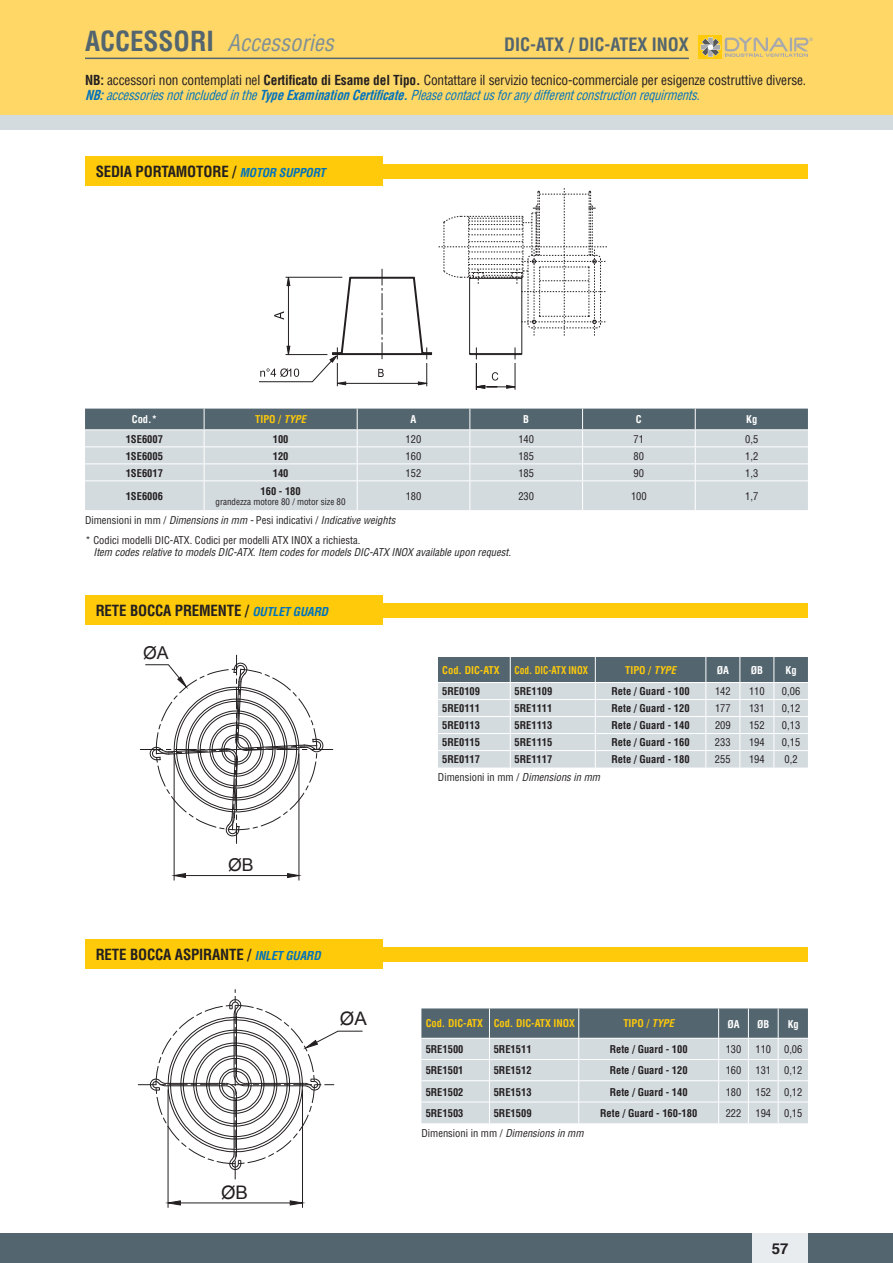
<style>
.page{position:relative;width:893px;height:1263px;background:#fff}
.page>*{position:absolute;margin:0;border:0;box-sizing:border-box;transform-origin:0 0}
.t1{font:italic condensed 22.5px "Helvetica LT Std";color:#7e8f98}
.t2{font:18.6px "Arial";color:#231f20}
.t3{font:700 condensed 18px "Helvetica";color:#53656e}
.t4{font:17.7px "Arial";color:#231f20}
.t5{font:700 condensed 15px "Helvetica";letter-spacing:-.01em;color:#231f20}
.t6{font:700 15px "Helvetica";color:#231f20}
.t7{font:condensed 13.5px/15px "Helvetica";letter-spacing:-.01em;color:#231f20}
.t8{font:700 condensed 10.5px "Helvetica";color:#231f20}
.t9{font:condensed 10.5px "Helvetica";color:#231f20}
.t10{font:italic condensed 10.5px "Helvetica LT Std";color:#231f20}
.t11{font:700 condensed 10.5px "Helvetica";color:#feca0a}
.t12{font:700 condensed 10.5px "Helvetica";color:#fff}
.t13{font:700 condensed 10.5px "Helvetica";color:#feca0a;scale:.9 1}
.t14{font:condensed 9px "Helvetica";color:#231f20}
.s1{font-family:"Helvetica";font-weight:700;font-style:normal;font-size:27px;color:#53656e}
.s2{font-weight:700}
.s3{font-weight:700;font-style:italic;color:#0072bc}
.s4{font-style:italic;color:#0072bc}
.s5{font-style:italic;font-size:12px;color:#0072bc}
.s6{font-style:italic}
.s7{font-family:"Helvetica";font-style:normal}
.s8{font-family:"Helvetica LT Std";font-style:italic}
</style>
<div class="page">
<div style="left:0;top:0;width:893px;height:115px;background:#fed767"></div>
<div style="left:699px;top:35px;width:23px;height:24px;background:#feca0a"></div>
<svg style="left:701px;top:37px;width:112px;height:20px"></svg>
<hr style="left:85px;top:58px;width:604px;height:1px;background:#53656e">
<div style="left:0;top:1233px;width:893px;height:30px;background:#53656e"></div>
<div style="left:753px;top:1233px;width:55px;height:30px;background:#e9ecef"></div>
<div style="left:0;top:115px;width:893px;height:15px;background:#d4dbdf"></div>
<svg style="left:259px;top:188px;width:348px;height:202px"></svg>
<svg style="left:85px;top:409px;width:723px;height:101px;background:#bcc4c9"></svg>
<svg style="left:438px;top:657px;width:370px;height:110px;background:#b8c1c6"></svg>
<svg style="left:421px;top:1008px;width:387px;height:115px;background:#b5bfc4"></svg>
<div style="left:108px;top:164px;width:700px;height:15px;background:#feca0a"></div>
<div style="left:85px;top:156px;width:298px;height:30px;background:#feca0a"></div>
<div style="left:108px;top:603px;width:700px;height:15px;background:#feca0a"></div>
<div style="left:85px;top:595px;width:298px;height:30px;background:#feca0a"></div>
<div style="left:108px;top:947px;width:700px;height:15px;background:#feca0a"></div>
<div style="left:85px;top:939px;width:298px;height:30px;background:#feca0a"></div>
<hr style="left:174px;top:754px;width:1px;height:126px;background:#231f20">
<hr style="left:299px;top:754px;width:1px;height:126px;background:#231f20">
<hr style="left:185px;top:875px;width:103px;height:1px;background:#231f20">
<svg style="left:171px;top:873px;width:15px;height:5px"></svg>
<svg style="left:287px;top:873px;width:15px;height:5px"></svg>
<svg style="left:140px;top:655px;width:193px;height:188px"></svg>
<svg style="left:138px;top:989px;width:225px;height:190px"></svg>
<hr style="left:168px;top:1089px;width:1px;height:119px;background:#231f20">
<hr style="left:302px;top:1089px;width:1px;height:119px;background:#231f20">
<hr style="left:180px;top:1202px;width:110px;height:1px;background:#231f20">
<svg style="left:165px;top:1200px;width:16px;height:6px"></svg>
<svg style="left:289px;top:1200px;width:17px;height:6px"></svg>
<h1 class="t1" style="left:85px;top:28px;width:250px"><span class="s1">ACCESSORI</span> Accessories</h1>
<h3 class="t3" style="left:504px;top:33px;width:186px">DIC-ATX / DIC-ATEX INOX</h3>
<p class="t7" style="left:85px;top:72px;width:723px"><span class="s2">NB:</span> accessori non contemplati nel <span class="s2">Certificato di Esame del Tipo.</span> Contattare il servizio tecnico-commerciale per esigenze costruttive diverse.<br><span class="s3">NB:</span><span class="s4">accessoriesnotincludedinthe</span><span class="s3">TypeExaminationCertificate.</span><span class="s4">Pleasecontactusforanydifferentconstructionrequirments.</span></p>
<h3 class="t5" style="left:96px;top:162px;width:231px">SEDIA PORTAMOTORE / <span class="s5">MOTOR SUPPORT</span></h3>
<p class="t12" style="left:132px;top:413px;width:27px">Cod.*</p>
<p class="t11" style="left:255px;top:413px;width:52px">TIPO / <span class="s6">TYPE</span></p>
<p class="t12" style="left:411px;top:413px;width:7px">A</p>
<p class="t12" style="left:523px;top:413px;width:7px">B</p>
<p class="t12" style="left:636px;top:413px;width:7px">C</p>
<p class="t12" style="left:746px;top:413px;width:13px">Kg</p>
<p class="t8" style="left:126px;top:432px;width:39px">1SE6007</p>
<p class="t8" style="left:273px;top:432px;width:17px">100</p>
<p class="t9" style="left:406px;top:432px;width:17px">120</p>
<p class="t9" style="left:518px;top:432px;width:17px">140</p>
<p class="t9" style="left:634px;top:432px;width:12px">71</p>
<p class="t9" style="left:745px;top:432px;width:15px">0,5</p>
<p class="t8" style="left:126px;top:449px;width:39px">1SE6005</p>
<p class="t8" style="left:273px;top:449px;width:17px">120</p>
<p class="t9" style="left:406px;top:449px;width:17px">160</p>
<p class="t9" style="left:518px;top:449px;width:17px">185</p>
<p class="t9" style="left:634px;top:449px;width:12px">80</p>
<p class="t9" style="left:745px;top:449px;width:15px">1,2</p>
<p class="t8" style="left:126px;top:466px;width:39px">1SE6017</p>
<p class="t8" style="left:273px;top:466px;width:17px">140</p>
<p class="t9" style="left:406px;top:466px;width:17px">152</p>
<p class="t9" style="left:518px;top:466px;width:17px">185</p>
<p class="t9" style="left:634px;top:466px;width:12px">90</p>
<p class="t9" style="left:745px;top:466px;width:15px">1,3</p>
<p class="t8" style="left:126px;top:489px;width:39px">1SE6006</p>
<p class="t8" style="left:261px;top:484px;width:42px">160 - 180</p>
<p class="t14" style="left:216px;top:496px;width:131px">grandezza motore 80 / motor size 80</p>
<p class="t9" style="left:406px;top:490px;width:17px">180</p>
<p class="t9" style="left:518px;top:490px;width:17px">230</p>
<p class="t9" style="left:631px;top:490px;width:17px">100</p>
<p class="t9" style="left:745px;top:490px;width:15px">1,7</p>
<p class="t10" style="left:85px;top:513px;width:312px"><span class="s7">Dimensioni in mm /</span> Dimensions in mm - <span class="s7">Pesi indicativi /</span> Indicative weights</p>
<p class="t9" style="left:86px;top:534px;width:276px">* Codici modelli DIC-ATX. Codici per modelli ATX INOX a richiesta.</p>
<p class="t10" style="left:93px;top:546px;width:419px">Item codes relative to models DIC-ATX. Item codes for models DIC-ATX INOX available upon request.</p>
<h3 class="t5" style="left:96px;top:601px;width:234px">RETE BOCCA PREMENTE / <span class="s5">OUTLET GUARD</span></h3>
<h3 class="t4" style="left:143px;top:641px;width:27px">ØA</h3>
<h3 class="t4" style="left:228px;top:853px;width:27px">ØB</h3>
<h3 class="t5" style="left:96px;top:945px;width:226px">RETE BOCCA ASPIRANTE / <span class="s5">INLET GUARD</span></h3>
<h2 class="t2" style="left:340px;top:1006px;width:28px">ØA</h2>
<h2 class="t2" style="left:221px;top:1180px;width:28px">ØB</h2>
<p class="t11" style="left:442px;top:663px;width:59px">Cod. DIC-ATX</p>
<p class="t13" style="left:514px;top:663px;width:83px">Cod. DIC-ATX INOX</p>
<p class="t11" style="left:625px;top:663px;width:52px">TIPO / <span class="s6">TYPE</span></p>
<p class="t12" style="left:717px;top:663px;width:14px">ØA</p>
<p class="t12" style="left:751px;top:663px;width:14px">ØB</p>
<p class="t12" style="left:786px;top:663px;width:13px">Kg</p>
<p class="t8" style="left:442px;top:685px;width:39px">5RE0109</p>
<p class="t8" style="left:514px;top:685px;width:39px">5RE1109</p>
<p class="t8" style="left:611px;top:685px;width:80px">Rete / Guard - 100</p>
<p class="t9" style="left:715px;top:685px;width:17px">142</p>
<p class="t9" style="left:749px;top:685px;width:17px">110</p>
<p class="t9" style="left:782px;top:685px;width:20px">0,06</p>
<p class="t8" style="left:442px;top:702px;width:39px">5RE0111</p>
<p class="t8" style="left:514px;top:702px;width:39px">5RE1111</p>
<p class="t8" style="left:611px;top:702px;width:80px">Rete / Guard - 120</p>
<p class="t9" style="left:715px;top:702px;width:17px">177</p>
<p class="t9" style="left:749px;top:702px;width:17px">131</p>
<p class="t9" style="left:782px;top:702px;width:20px">0,12</p>
<p class="t8" style="left:442px;top:719px;width:39px">5RE0113</p>
<p class="t8" style="left:514px;top:719px;width:39px">5RE1113</p>
<p class="t8" style="left:611px;top:719px;width:80px">Rete / Guard - 140</p>
<p class="t9" style="left:715px;top:719px;width:17px">209</p>
<p class="t9" style="left:749px;top:719px;width:17px">152</p>
<p class="t9" style="left:782px;top:719px;width:20px">0,13</p>
<p class="t8" style="left:442px;top:736px;width:39px">5RE0115</p>
<p class="t8" style="left:514px;top:736px;width:39px">5RE1115</p>
<p class="t8" style="left:611px;top:736px;width:80px">Rete / Guard - 160</p>
<p class="t9" style="left:715px;top:736px;width:17px">233</p>
<p class="t9" style="left:749px;top:736px;width:17px">194</p>
<p class="t9" style="left:782px;top:736px;width:20px">0,15</p>
<p class="t8" style="left:442px;top:753px;width:39px">5RE0117</p>
<p class="t8" style="left:514px;top:753px;width:39px">5RE1117</p>
<p class="t8" style="left:611px;top:753px;width:80px">Rete / Guard - 180</p>
<p class="t9" style="left:715px;top:753px;width:17px">255</p>
<p class="t9" style="left:749px;top:753px;width:17px">194</p>
<p class="t9" style="left:784px;top:753px;width:15px">0,2</p>
<p class="t9" style="left:438px;top:771px;width:164px">Dimensioni in mm / <span class="s8">Dimensions in mm</span></p>
<p class="t11" style="left:426px;top:1017px;width:151px">Cod. DIC-ATX Cod. DIC-ATX INOX</p>
<p class="t11" style="left:623px;top:1017px;width:52px">TIPO / <span class="s6">TYPE</span></p>
<p class="t12" style="left:727px;top:1017px;width:14px">ØA</p>
<p class="t12" style="left:757px;top:1017px;width:14px">ØB</p>
<p class="t12" style="left:788px;top:1017px;width:13px">Kg</p>
<p class="t8" style="left:426px;top:1043px;width:39px">5RE1500</p>
<p class="t8" style="left:494px;top:1043px;width:39px">5RE1511</p>
<p class="t8" style="left:610px;top:1043px;width:79px">Rete / Guard - 100</p>
<p class="t9" style="left:726px;top:1043px;width:17px">130</p>
<p class="t9" style="left:755px;top:1043px;width:48px">110 0,06</p>
<p class="t8" style="left:426px;top:1064px;width:39px">5RE1501</p>
<p class="t8" style="left:494px;top:1064px;width:39px">5RE1512</p>
<p class="t8" style="left:610px;top:1064px;width:79px">Rete / Guard - 120</p>
<p class="t9" style="left:726px;top:1064px;width:17px">160</p>
<p class="t9" style="left:755px;top:1064px;width:48px">131 0,12</p>
<p class="t8" style="left:426px;top:1085px;width:39px">5RE1502</p>
<p class="t8" style="left:494px;top:1085px;width:39px">5RE1513</p>
<p class="t8" style="left:610px;top:1085px;width:79px">Rete / Guard - 140</p>
<p class="t9" style="left:726px;top:1085px;width:17px">180</p>
<p class="t9" style="left:755px;top:1085px;width:48px">152 0,12</p>
<p class="t8" style="left:426px;top:1106px;width:39px">5RE1503</p>
<p class="t8" style="left:494px;top:1106px;width:39px">5RE1509</p>
<p class="t8" style="left:600px;top:1106px;width:99px">Rete / Guard - 160-180</p>
<p class="t9" style="left:726px;top:1106px;width:17px">222</p>
<p class="t9" style="left:755px;top:1106px;width:48px">194 0,15</p>
<p class="t9" style="left:421px;top:1126px;width:164px">Dimensioni in mm / <span class="s8">Dimensions in mm</span></p>
<h3 class="t6" style="left:772px;top:1236px;width:18px">57</h3>
</div>
